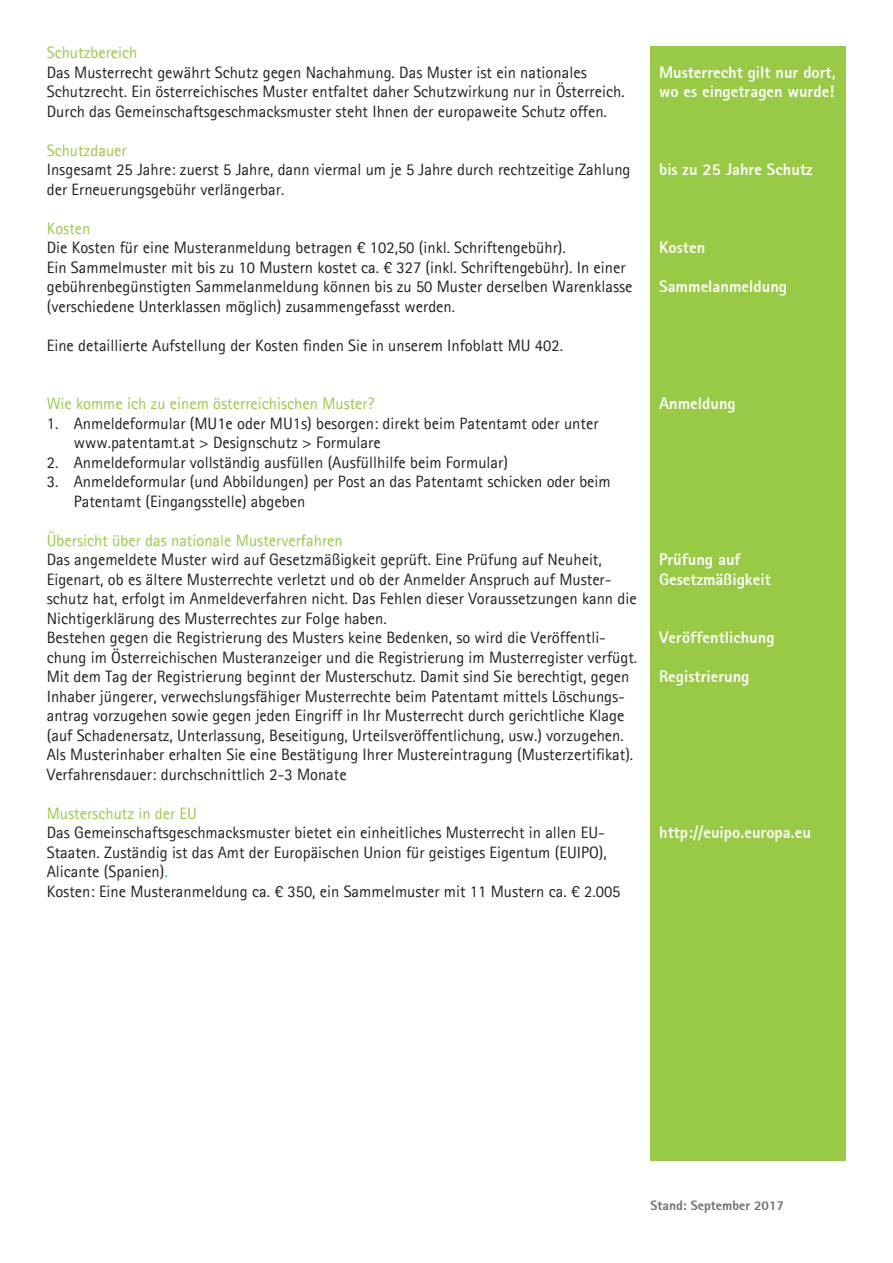
<style>
.page{position:relative;width:893px;height:1263px;background:#fff}
.page>*{position:absolute;margin:0;border:0;box-sizing:border-box;transform-origin:0 0}
.t1{font:16.5px/19.5px "Agfa Rotis Sans Serif";color:#231f20}
.t2{font:800 16.5px/19.5px "Agfa Rotis Sans Serif";color:#fff}
.t3{font:16.5px "Agfa Rotis Sans Serif";color:#98ca45}
.t4{font:800 13.5px "Agfa Rotis Sans Serif";color:#6c6d70}
.s1{color:#00a3c2}
</style>
<div class="page">
<div style="left:651px;top:47px;width:195px;height:1114px;background:#98ca45"></div>
<p class="t3" style="left:47px;top:43px;width:92px">Schutzbereich</p>
<p class="t1" style="left:47px;top:62px;width:579px">Das Musterrecht gewährt Schutz gegen Nachahmung. Das Muster ist ein nationales<br>Schutzrecht. Ein österreichisches Muster entfaltet daher Schutzwirkung nur in Österreich.<br>Durch das Gemeinschaftsgeschmacksmuster steht Ihnen der europaweite Schutz offen.</p>
<p class="t3" style="left:47px;top:140px;width:82px">Schutzdauer</p>
<p class="t1" style="left:47px;top:160px;width:585px">Insgesamt 25 Jahre: zuerst 5 Jahre, dann viermal um je 5 Jahre durch rechtzeitige Zahlung der Erneuerungsgebühr verlängerbar.</p>
<p class="t3" style="left:47px;top:218px;width:45px">Kosten</p>
<p class="t1" style="left:47px;top:238px;width:587px">Die Kosten für eine Musteranmeldung betragen € 102,50 (inkl. Schriftengebühr).<br>Ein Sammelmuster mit bis zu 10 Mustern kostet ca. € 327 (inkl. Schriftengebühr). In einer gebührenbegünstigten Sammelanmeldung können bis zu 50 Muster derselben Warenklasse (verschiedene Unterklassen möglich) zusammengefasst werden.</p>
<p class="t1" style="left:47px;top:335px;width:518px">Eine detaillierte Aufstellung der Kosten finden Sie in unserem Infoblatt MU 402.</p>
<p class="t3" style="left:47px;top:394px;width:329px">Wie komme ich zu einem österreichischen Muster?</p>
<p class="t1" style="left:74px;top:413px;width:526px;text-indent:-27px">1. Anmeldeformular (MU1e oder MU1s) besorgen: direkt beim Patentamt oder unter www.patentamt.at &gt; Designschutz &gt; Formulare</p>
<p class="t1" style="left:47px;top:452px;width:463px">2. Anmeldeformular vollständig ausfüllen (Ausfüllhilfe beim Formular)</p>
<p class="t1" style="left:74px;top:472px;width:538px;text-indent:-27px">3. Anmeldeformular (und Abbildungen) per Post an das Patentamt schicken oder beim<br>Patentamt (Eingangsstelle) abgeben</p>
<p class="t3" style="left:47px;top:530px;width:297px">Übersicht über das nationale Musterverfahren</p>
<p class="t1" style="left:47px;top:550px;width:592px">Das angemeldete Muster wird auf Gesetzmäßigkeit geprüft. Eine Prüfung auf Neuheit, Eigenart, ob es ältere Musterrechte verletzt und ob der Anmelder Anspruch auf Muster&shy;schutz hat, erfolgt im Anmeldeverfahren nicht. Das Fehlen dieser Voraussetzungen kann die Nichtigerklärung des Musterrechtes zur Folge haben.<br>Bestehen gegen die Registrierung des Musters keine Bedenken, so wird die Veröffentli&shy;chung im Österreichischen Musteranzeiger und die Registrierung im Musterregister verfügt.<br>Mit dem Tag der Registrierung beginnt der Musterschutz. Damit sind Sie berechtigt, gegen Inhaber jüngerer, verwechslungsfähiger Musterrechte beim Patentamt mittels Löschungs&shy;antrag vorzugehen sowie gegen jeden Eingriff in Ihr Musterrecht durch gerichtliche Klage (auf Schadenersatz, Unterlassung, Beseitigung, Urteilsveröffentlichung, usw.) vorzugehen.<br>Als Musterinhaber erhalten Sie eine Bestätigung Ihrer Mustereintragung (Musterzertifikat).<br>Verfahrensdauer: durchschnittlich 2-3 Monate</p>
<p class="t3" style="left:47px;top:803px;width:152px">Musterschutz in der EU</p>
<p class="t1" style="left:47px;top:823px;width:575px">Das Gemeinschaftsgeschmacksmuster bietet ein einheitliches Musterrecht in allen EU-Staaten. Zuständig ist das Amt der Europäischen Union für geistiges Eigentum (EUIPO), Alicante (Spanien)<span class="s1">.<br></span>Kosten: Eine Musteranmeldung ca. € 350, ein Sammelmuster mit 11 Mustern ca. € 2.005</p>
<p class="t2" style="left:659px;top:62px;width:178px">Musterrecht gilt nur dort, wo es eingetragen wurde!</p>
<p class="t2" style="left:659px;top:160px;width:155px">bis zu 25 Jahre Schutz</p>
<p class="t2" style="left:659px;top:238px;width:48px">Kosten</p>
<p class="t2" style="left:659px;top:277px;width:130px">Sammelanmeldung</p>
<p class="t2" style="left:659px;top:394px;width:78px">Anmeldung</p>
<p class="t2" style="left:659px;top:550px;width:113px">Prüfung auf<br>Gesetzmäßigkeit</p>
<p class="t2" style="left:659px;top:628px;width:117px">Veröffentlichung</p>
<p class="t2" style="left:659px;top:667px;width:92px">Registrierung</p>
<p class="t2" style="left:659px;top:823px;width:153px">http://euipo.europa.eu</p>
<p class="t4" style="left:651px;top:1197px;width:135px">Stand: September 2017</p>
</div>
